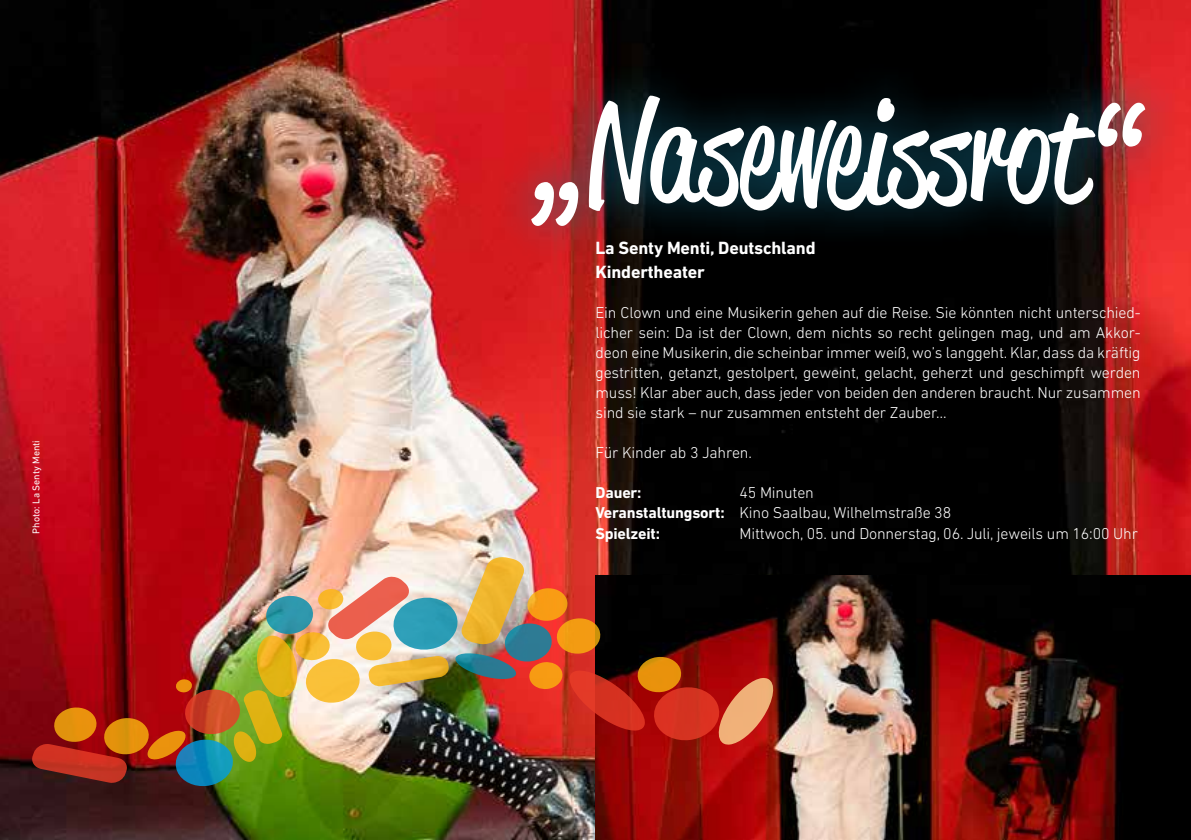
<style>
.page{position:relative;width:1191px;height:840px;background:#fff}
.page>*{position:absolute;margin:0;border:0;box-sizing:border-box;transform-origin:0 0}
.t1{font:136.8px "Reklame Script";color:#fff}
.t2{font:700 18px/24px "DIN Next LT Pro";letter-spacing:-.01em;color:#fff}
.t3{font:300 16px/20px "DIN Next LT Pro";letter-spacing:-.01em;color:#fff;text-align:justify}
.t4{font:700 16px "DIN Next LT Pro";letter-spacing:-.01em;color:#fff}
.t5{font:10px "DIN Next LT Pro";color:#fff}
.s1{font-weight:700}
</style>
<div class="page">
<img style="left:0;top:0;width:1191px;height:839px">
<div style="left:493px;top:55px;width:691px;height:210px;background:#147391;opacity:.75"></div>
<img style="left:595px;top:575px;width:596px;height:264px">
<img style="left:31px;top:555px;width:745px;height:231px">
<p class="t5" style="left:30px;top:533px;width:95px;rotate:-90deg">Photo: La Senty Menti</p>
<h1 class="t1" style="left:530px;top:60px;width:618px">„Naseweissrot“</h1>
<p class="t2" style="left:595px;top:236px;width:222px">La Senty Menti, Deutschland<br>Kindertheater</p>
<p class="t3" style="left:595px;top:302px;width:547px">Ein Clown und eine Musikerin gehen auf die Reise. Sie könnten nicht unterschied&shy;licher sein: Da ist der Clown, dem nichts so recht gelingen mag, und am Akkor&shy;deon eine Musikerin, die scheinbar immer weiß, wo’s langgeht. Klar, dass da kräftig gestritten, getanzt, gestolpert, geweint, gelacht, geherzt und geschimpft werden muss! Klar aber auch, dass jeder von beiden den anderen braucht. Nur zusammen sind sie stark – nur zusammen entsteht der Zauber…</p>
<p class="t3" style="left:595px;top:442px;width:158px">Für Kinder ab 3 Jahren.</p>
<p class="t4" style="left:595px;top:483px;width:48px">Dauer:</p>
<p class="t3" style="left:595px;top:482px;width:357px;text-align:left;text-indent:144px">45 Minuten<br><span class="s1">Veranstaltungsort:</span> Kino Saalbau, Wilhelmstraße 38<br><span class="s1">Spielzeit:</span></p>
<p class="t3" style="left:739px;top:522px;width:400px">Mittwoch, 05. und Donnerstag, 06. Juli, jeweils um 16:00 Uhr</p>
</div>
